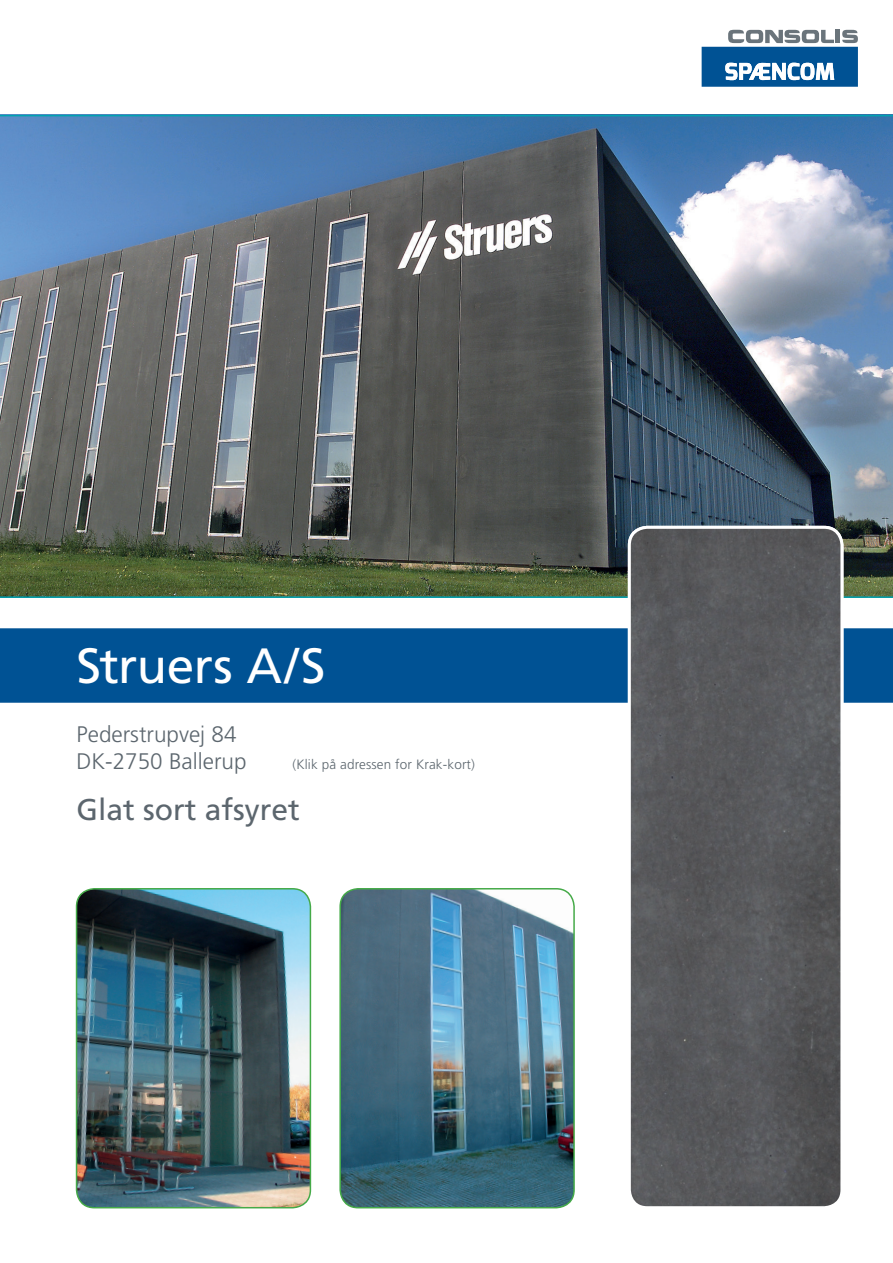
<style>
.page{position:relative;width:893px;height:1263px;background:#fff}
.page>*{position:absolute;margin:0;border:0;box-sizing:border-box;transform-origin:0 0}
.t1{font:49.5px "Frutiger";letter-spacing:-.01em;color:#fff}
.t2{font:30px "Frutiger";color:#5c666e}
.t3{font:300 22.5px/27px "Frutiger";color:#5c666e}
.t4{font:300 13.5px "Frutiger";letter-spacing:.01em;color:#5c666e}
</style>
<div class="page">
<div style="left:0;top:628px;width:893px;height:75px;background:#005294"></div>
<svg style="left:702px;top:30px;width:156px;height:57px"></svg>
<img style="left:0;top:116px;width:893px;height:480px">
<hr style="left:0;top:115px;width:893px;height:1px;background:#00a2b1">
<hr style="left:0;top:596px;width:893px;height:2px;background:#00a2b1">
<img style="left:341px;top:889px;width:233px;height:319px">
<div style="left:339px;top:888px;width:236px;height:320px;border:2px solid #45aa48;border-radius:18px"></div>
<img style="left:77px;top:889px;width:233px;height:319px">
<div style="left:76px;top:888px;width:235px;height:320px;border:2px solid #45aa48;border-radius:18px"></div>
<svg style="left:626px;top:524px;width:219px;height:683px;background:#5e5f62"></svg>
<h1 class="t1" style="left:77px;top:637px;width:250px">Struers A/S</h1>
<p class="t3" style="left:77px;top:720px;width:172px">Pederstrupvej 84<br>DK-2750 Ballerup</p>
<p class="t4" style="left:293px;top:756px;width:184px">(Klik på adressen for Krak-kort)</p>
<h2 class="t2" style="left:77px;top:791px;width:225px">Glat sort afsyret</h2>
</div>
